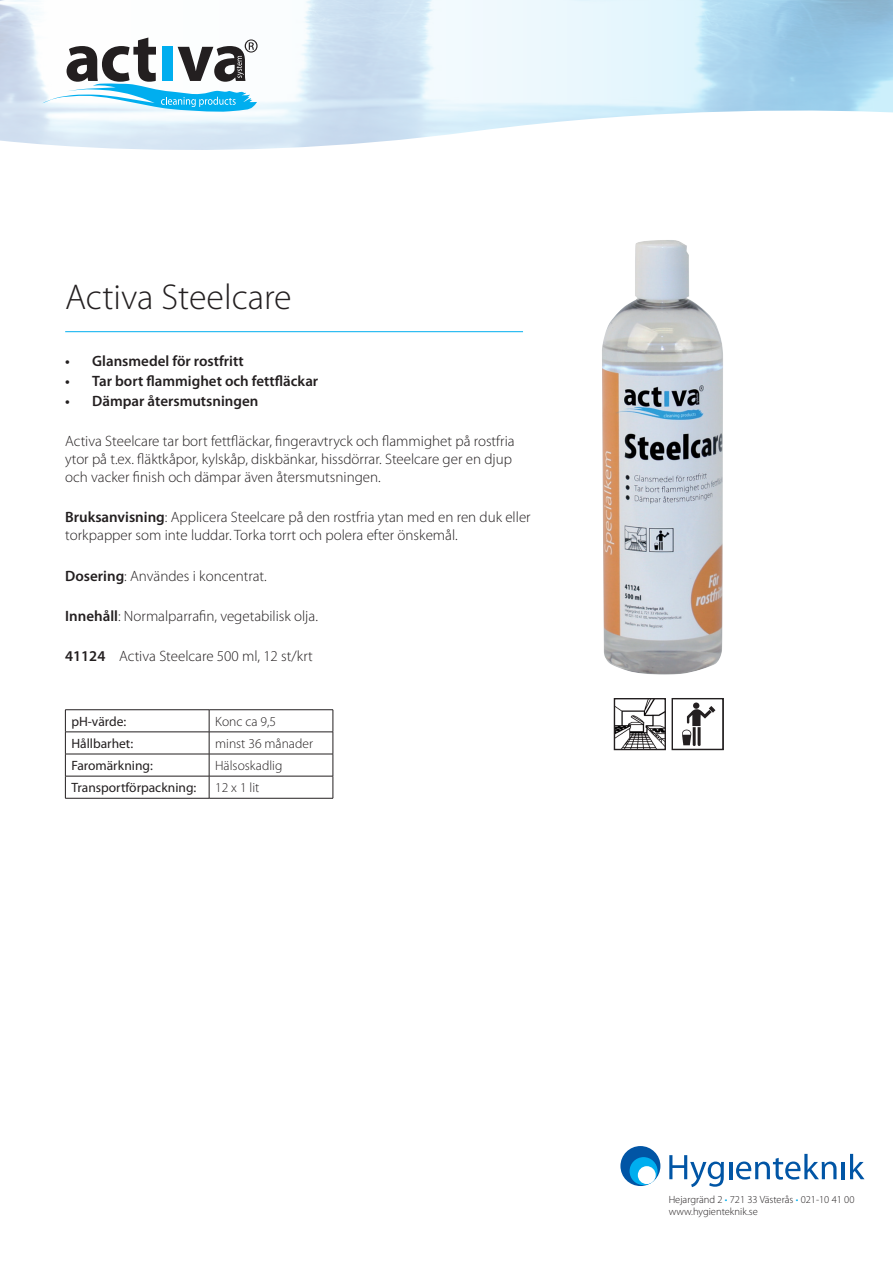
<style>
.page{position:relative;width:893px;height:1263px;background:#fff}
.page>*{position:absolute;margin:0;border:0;box-sizing:border-box;transform-origin:0 0}
.t1{font:300 36px "Myriad Pro";color:#231f20}
.t2{font:300 15px/18px "Myriad Pro";color:#231f20}
.t3{font:600 15px "Myriad Pro";color:#231f20}
.t4{font:13.5px "Myriad Pro";color:#231f20}
.t5{font:300 13.5px "Myriad Pro";color:#231f20}
.t6{font:300 10.5px/12.6px "Myriad Pro";color:#231f20}
.s1{font-weight:600}
.s2{color:#00aeef}
</style>
<div class="page">
<div style="left:620px;top:1146px;width:40px;height:40px;background:#0155a5;border-radius:50%"></div>
<div style="left:630px;top:1157px;width:28px;height:28px;background:#00aeef;border-radius:50%"></div>
<svg style="left:669px;top:1155px;width:55px;height:32px"></svg>
<hr style="left:729px;top:1162px;width:3px;height:17px;background:#0155a5">
<svg style="left:736px;top:1154px;width:100px;height:25px"></svg>
<hr style="left:842px;top:1162px;width:3px;height:17px;background:#0155a5">
<svg style="left:850px;top:1154px;width:14px;height:25px"></svg>
<div style="left:638px;top:1166px;width:18px;height:18px;background:#fff;border-radius:50%"></div>
<svg style="left:0;top:111px;width:893px;height:39px"></svg>
<hr style="left:65px;top:331px;width:458px;height:1px;background:#00aeef">
<hr style="left:65px;top:709px;width:144px;height:1px;background:#231f20">
<hr style="left:209px;top:709px;width:124px;height:1px;background:#231f20">
<hr style="left:65px;top:732px;width:144px;height:1px;background:#231f20">
<hr style="left:209px;top:732px;width:124px;height:1px;background:#231f20">
<hr style="left:65px;top:754px;width:144px;height:1px;background:#231f20">
<hr style="left:209px;top:754px;width:124px;height:1px;background:#231f20">
<hr style="left:65px;top:776px;width:144px;height:1px;background:#231f20">
<svg style="left:65px;top:710px;width:1px;height:88px"></svg>
<hr style="left:209px;top:776px;width:124px;height:1px;background:#231f20">
<svg style="left:209px;top:710px;width:1px;height:88px"></svg>
<svg style="left:333px;top:710px;width:1px;height:88px"></svg>
<hr style="left:65px;top:798px;width:144px;height:1px;background:#231f20">
<hr style="left:209px;top:798px;width:124px;height:1px;background:#231f20">
<img style="left:602px;top:240px;width:121px;height:434px">
<svg style="left:41px;top:38px;width:217px;height:74px"></svg>
<img style="left:616px;top:700px;width:48px;height:48px">
<div style="left:614px;top:698px;width:52px;height:52px;border:1px solid #231f20"></div>
<img style="left:682px;top:702px;width:34px;height:44px">
<div style="left:672px;top:698px;width:52px;height:52px;border:1px solid #231f20"></div>
<h1 class="t1" style="left:65px;top:275px;width:228px">Activa Steelcare</h1>
<p class="t3" style="left:65px;top:351px;width:180px">• Glansmedel för rostfritt</p>
<p class="t3" style="left:65px;top:371px;width:255px">• Tar bort flammighet och fettfläckar</p>
<p class="t3" style="left:65px;top:391px;width:195px">• Dämpar återsmutsningen</p>
<p class="t2" style="left:65px;top:432px;width:451px">Activa Steelcare tar bort fettfläckar, fingeravtryck och flammighet på rostfria ytor på t.ex. fläktkåpor, kylskåp, diskbänkar, hissdörrar. Steelcare ger en djup och vacker finish och dämpar även återsmutsningen.</p>
<p class="t2" style="left:65px;top:508px;width:467px"><span class="s1">Bruksanvisning</span>: Applicera Steelcare på den rostfria ytan med en ren duk eller torkpapper som inte luddar. Torka torrt och polera efter önskemål.</p>
<p class="t2" style="left:65px;top:566px;width:203px"><span class="s1">Dosering</span>: Användes i koncentrat.</p>
<p class="t2" style="left:65px;top:607px;width:254px"><span class="s1">Innehåll</span>: Normalparrafin, vegetabilisk olja.</p>
<p class="t2" style="left:65px;top:647px;width:249px"><span class="s1">41124</span> Activa Steelcare 500 ml, 12 st/krt</p>
<p class="t4" style="left:71px;top:713px;width:56px">pH-värde:</p>
<p class="t5" style="left:215px;top:713px;width:62px">Konc ca 9,5</p>
<p class="t4" style="left:71px;top:735px;width:63px">Hållbarhet:</p>
<p class="t5" style="left:215px;top:735px;width:99px">minst 36 månader</p>
<p class="t4" style="left:71px;top:757px;width:83px">Faromärkning:</p>
<p class="t5" style="left:215px;top:757px;width:69px">Hälsoskadlig</p>
<p class="t4" style="left:71px;top:779px;width:127px">Transportförpackning:</p>
<p class="t5" style="left:215px;top:780px;width:46px">12 x 1 lit</p>
<p class="t6" style="left:669px;top:1192px;width:187px">Hejargränd 2 <span class="s2">•</span> 721 33 Västerås <span class="s2">•</span> 021-10 41 00 www.hygienteknik.se</p>
</div>
